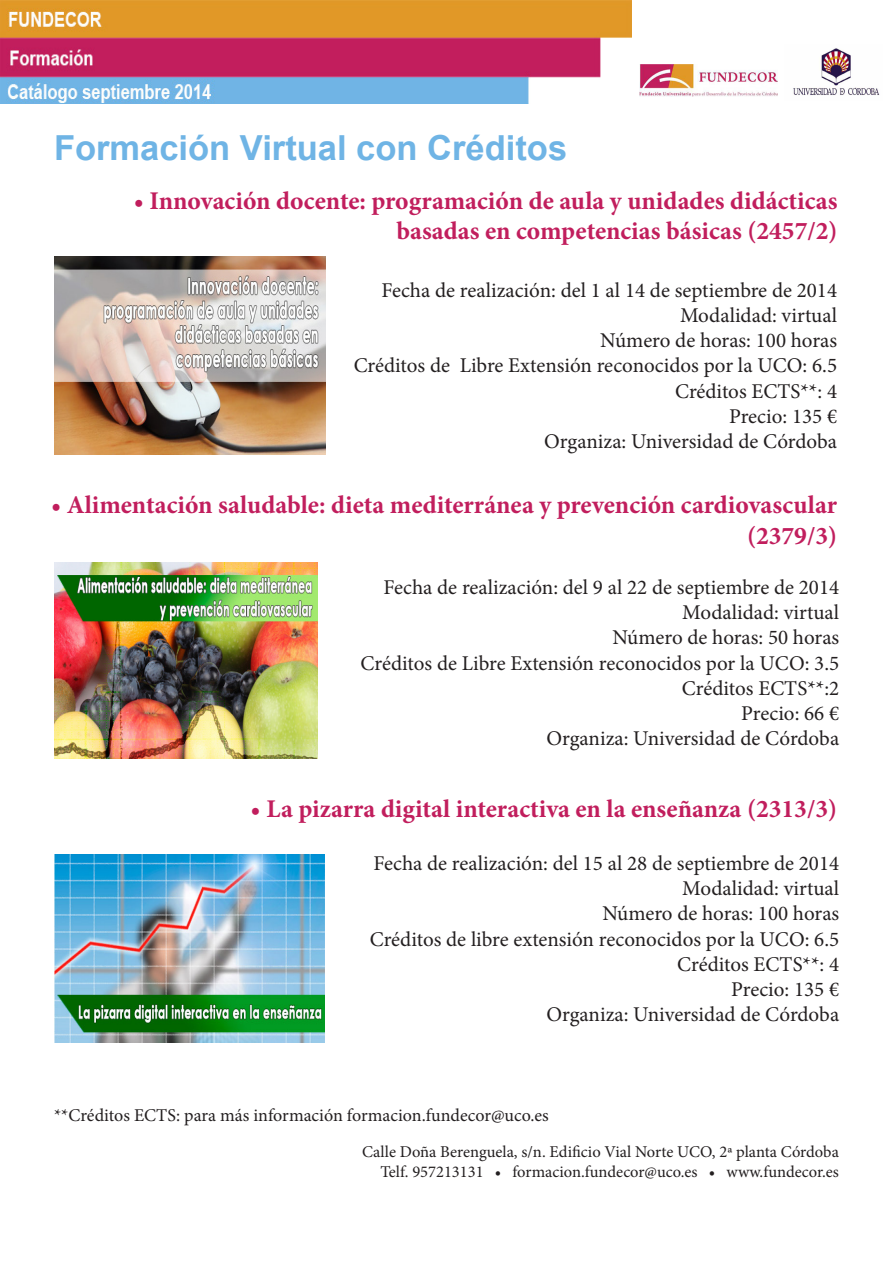
<style>
.page{position:relative;width:893px;height:1263px;background:#fff}
.page>*{position:absolute;margin:0;border:0;box-sizing:border-box;transform-origin:0 0}
.t1{font:700 34.5px "Arial";color:#6fb4e5}
.t2{font:700 25.5px/30.6px "Minion Pro";color:#c11e5d;text-align:right}
.t3{font:21px "Minion Pro";color:#231f20}
.t4{font:18px "Minion Pro";color:#231f20}
.t5{font:16.5px "Minion Pro";color:#231f20}
</style>
<div class="page">
<img style="left:54px;top:256px;width:271px;height:198px">
<img style="left:54px;top:562px;width:264px;height:197px">
<img style="left:54px;top:855px;width:270px;height:188px">
<img style="left:793px;top:48px;width:87px;height:47px">
<img style="left:640px;top:64px;width:137px;height:33px">
<img style="left:0;top:0;width:631px;height:103px">
<p class="t1" style="left:54px;top:125px;width:515px">Formación Virtual con Créditos</p>
<p class="t2" style="left:134px;top:185px;width:705px">• Innovación docente: programación de aula y unidades didácticas</p>
<p class="t2" style="left:396px;top:216px;width:443px">basadas en competencias básicas (2457/2)</p>
<p class="t3" style="left:381px;top:276px;width:457px">Fecha de realización: del 1 al 14 de septiembre de 2014</p>
<p class="t3" style="left:680px;top:301px;width:158px">Modalidad: virtual</p>
<p class="t3" style="left:600px;top:326px;width:238px">Número de horas: 100 horas</p>
<p class="t3" style="left:354px;top:351px;width:485px">Créditos de Libre Extensión reconocidos por la UCO: 6.5</p>
<p class="t3" style="left:675px;top:377px;width:164px">Créditos ECTS**: 4</p>
<p class="t3" style="left:729px;top:402px;width:110px">Precio: 135 €</p>
<p class="t3" style="left:544px;top:427px;width:294px">Organiza: Universidad de Córdoba</p>
<p class="t2" style="left:51px;top:489px;width:787px">• Alimentación saludable: dieta mediterránea y prevención cardiovascular (2379/3)</p>
<p class="t3" style="left:384px;top:573px;width:457px">Fecha de realización: del 9 al 22 de septiembre de 2014</p>
<p class="t3" style="left:682px;top:598px;width:158px">Modalidad: virtual</p>
<p class="t3" style="left:612px;top:623px;width:228px">Número de horas: 50 horas</p>
<p class="t3" style="left:361px;top:649px;width:480px">Créditos de Libre Extensión reconocidos por la UCO: 3.5</p>
<p class="t3" style="left:682px;top:674px;width:159px">Créditos ECTS**:2</p>
<p class="t3" style="left:741px;top:699px;width:99px">Precio: 66 €</p>
<p class="t3" style="left:546px;top:724px;width:294px">Organiza: Universidad de Córdoba</p>
<p class="t2" style="left:251px;top:793px;width:588px">• La pizarra digital interactiva en la enseñanza (2313/3)</p>
<p class="t3" style="left:373px;top:849px;width:467px">Fecha de realización: del 15 al 28 de septiembre de 2014</p>
<p class="t3" style="left:682px;top:874px;width:158px">Modalidad: virtual</p>
<p class="t3" style="left:602px;top:900px;width:238px">Número de horas: 100 horas</p>
<p class="t3" style="left:370px;top:925px;width:471px">Créditos de libre extensión reconocidos por la UCO: 6.5</p>
<p class="t3" style="left:677px;top:950px;width:164px">Créditos ECTS**: 4</p>
<p class="t3" style="left:731px;top:975px;width:110px">Precio: 135 €</p>
<p class="t3" style="left:546px;top:1000px;width:294px">Organiza: Universidad de Córdoba</p>
<p class="t4" style="left:54px;top:1103px;width:496px">**Créditos ECTS: para más información formacion.fundecor@uco.es</p>
<p class="t5" style="left:362px;top:1141px;width:478px">Calle Doña Berenguela, s/n. Edificio Vial Norte UCO, 2ª planta Córdoba</p>
<p class="t5" style="left:380px;top:1161px;width:460px">Telf. 957213131 • formacion.fundecor@uco.es • www.fundecor.es</p>
</div>
